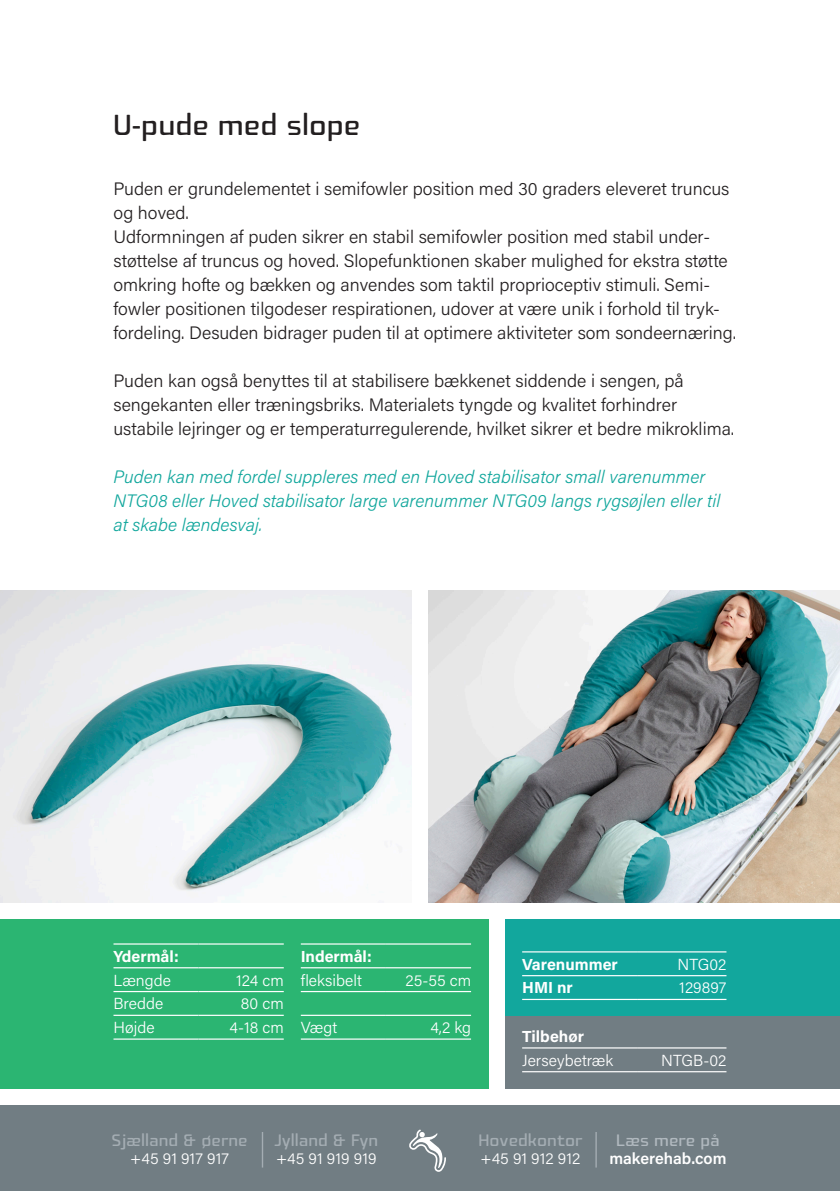
<style>
.page{position:relative;width:840px;height:1191px;background:#fff}
.page>*{position:absolute;margin:0;border:0;box-sizing:border-box;transform-origin:0 0}
.t1{font:28px "Fishmonger EER";color:#231f20}
.t2{font:300 18px/24px "Acumin Pro";color:#231f20}
.t3{font:italic 300 18px/24px "Acumin Pro";color:#12a79d}
.Fakta_tabel{font:300 16px "Acumin Pro";letter-spacing:.005em;color:#fff}
.Fakta_tabel-2{font:700 16px "Acumin Pro";color:#fff}
.t4{font:16px "Fishmonger EER";color:#a4adb3}
.t5{font:600 16px "Acumin Pro";color:#fff}
.t6{font:16px "Fishmonger EER";color:#b1b9bf}
</style>
<div class="page">
<div style="left:0;top:1106px;width:839px;height:85px;background:#717d83"></div>
<svg style="left:409px;top:1129px;width:36px;height:42px"></svg>
<hr style="left:262px;top:1132px;width:1px;height:35px;background:#a4adb3">
<hr style="left:595px;top:1132px;width:1px;height:35px;background:#a4adb3">
<img style="left:1px;top:591px;width:410px;height:311px">
<img style="left:428px;top:591px;width:411px;height:311px">
<img style="left:0;top:591px;width:1px;height:311px">
<div style="left:0;top:919px;width:488px;height:170px;background:#2bb572"></div>
<div style="left:505px;top:919px;width:334px;height:97px;background:#12a79d"></div>
<div style="left:505px;top:1016px;width:334px;height:73px;background:#717d83"></div>
<hr style="left:113px;top:943px;width:85px;height:1px;background:#fff">
<hr style="left:198px;top:943px;width:85px;height:1px;background:#fff">
<hr style="left:113px;top:967px;width:85px;height:1px;background:#fff">
<hr style="left:198px;top:967px;width:85px;height:1px;background:#fff">
<hr style="left:113px;top:991px;width:85px;height:1px;background:#fff">
<hr style="left:198px;top:991px;width:85px;height:1px;background:#fff">
<hr style="left:113px;top:1014px;width:85px;height:2px;background:#fff">
<hr style="left:198px;top:1014px;width:85px;height:2px;background:#fff">
<hr style="left:113px;top:1038px;width:85px;height:1px;background:#fff">
<hr style="left:198px;top:1038px;width:85px;height:1px;background:#fff">
<hr style="left:522px;top:1047px;width:115px;height:1px;background:#fff">
<hr style="left:637px;top:1047px;width:89px;height:1px;background:#fff">
<hr style="left:522px;top:1071px;width:115px;height:1px;background:#fff">
<hr style="left:637px;top:1071px;width:89px;height:1px;background:#fff">
<hr style="left:300px;top:943px;width:86px;height:1px;background:#fff">
<hr style="left:386px;top:943px;width:85px;height:1px;background:#fff">
<hr style="left:300px;top:967px;width:86px;height:1px;background:#fff">
<hr style="left:386px;top:967px;width:85px;height:1px;background:#fff">
<hr style="left:300px;top:991px;width:86px;height:1px;background:#fff">
<hr style="left:386px;top:991px;width:85px;height:1px;background:#fff">
<hr style="left:300px;top:1014px;width:86px;height:2px;background:#fff">
<hr style="left:386px;top:1014px;width:85px;height:2px;background:#fff">
<hr style="left:300px;top:1038px;width:86px;height:1px;background:#fff">
<hr style="left:386px;top:1038px;width:85px;height:1px;background:#fff">
<hr style="left:522px;top:951px;width:115px;height:1px;background:#fff">
<hr style="left:637px;top:951px;width:89px;height:1px;background:#fff">
<hr style="left:522px;top:975px;width:115px;height:1px;background:#fff">
<hr style="left:637px;top:975px;width:89px;height:1px;background:#fff">
<hr style="left:522px;top:998px;width:115px;height:2px;background:#fff">
<hr style="left:637px;top:998px;width:89px;height:2px;background:#fff">
<p class="t1" style="left:113px;top:109px;width:248px">U-pude med slope</p>
<p class="t2" style="left:113px;top:176px;width:617px">Puden er grundelementet i semifowler position med 30 graders eleveret truncus og hoved.</p>
<p class="t2" style="left:113px;top:224px;width:623px">Udformningen af puden sikrer en stabil semifowler position med stabil under&shy;støttelse af truncus og hoved. Slopefunktionen skaber mulighed for ekstra støtte omkring hofte og bækken og anvendes som taktil proprioceptiv stimuli. Semi&shy;fowler positionen tilgodeser respirationen, udover at være unik i forhold til tryk&shy;fordeling. Desuden bidrager puden til at optimere aktiviteter som sondeernæring.</p>
<p class="t2" style="left:113px;top:368px;width:622px">Puden kan også benyttes til at stabilisere bækkenet siddende i sengen, på sengekanten eller træningsbriks. Materialets tyngde og kvalitet forhindrer ustabile lejringer og er temperaturregulerende, hvilket sikrer et bedre mikroklima.</p>
<p class="t3" style="left:113px;top:464px;width:608px">Puden kan med fordel suppleres med en Hoved stabilisator small varenummer<br>NTG08 eller Hoved stabilisator large varenummer NTG09 langs rygsøjlen eller til at skabe lændesvaj.</p>
<p class="Fakta_tabel-2" style="left:113px;top:945px;width:67px">Ydermål:</p>
<p class="Fakta_tabel" style="left:113px;top:969px;width:59px">Længde</p>
<p class="Fakta_tabel" style="left:236px;top:969px;width:49px">124 cm</p>
<p class="Fakta_tabel" style="left:113px;top:992px;width:51px">Bredde</p>
<p class="Fakta_tabel" style="left:241px;top:992px;width:44px">80 cm</p>
<p class="Fakta_tabel" style="left:113px;top:1016px;width:43px">Højde</p>
<p class="Fakta_tabel" style="left:229px;top:1016px;width:56px">4-18 cm</p>
<p class="Fakta_tabel-2" style="left:300px;top:945px;width:73px">Indermål:</p>
<p class="Fakta_tabel" style="left:300px;top:969px;width:63px">fleksibelt</p>
<p class="Fakta_tabel" style="left:405px;top:969px;width:67px">25-55 cm</p>
<p class="Fakta_tabel" style="left:300px;top:1016px;width:38px">Vægt</p>
<p class="Fakta_tabel" style="left:430px;top:1016px;width:42px">4,2 kg</p>
<p class="Fakta_tabel-2" style="left:522px;top:952px;width:97px">Varenummer</p>
<p class="Fakta_tabel" style="left:677px;top:953px;width:50px">NTG02</p>
<p class="Fakta_tabel-2" style="left:522px;top:976px;width:52px">HMI nr</p>
<p class="Fakta_tabel" style="left:679px;top:976px;width:49px">129897</p>
<p class="Fakta_tabel-2" style="left:522px;top:1024px;width:63px">Tilbehør</p>
<p class="Fakta_tabel" style="left:522px;top:1049px;width:92px">Jerseybetræk</p>
<p class="Fakta_tabel" style="left:660px;top:1049px;width:67px">NTGB-02</p>
<p class="t4" style="left:112px;top:1130px;width:137px">Sjælland &amp; øerne</p>
<p class="Fakta_tabel" style="left:130px;top:1147px;width:100px">+45 91 917 917</p>
<p class="t4" style="left:274px;top:1130px;width:105px">Jylland &amp; Fyn</p>
<p class="Fakta_tabel" style="left:276px;top:1147px;width:102px">+45 91 919 919</p>
<p class="t4" style="left:478px;top:1130px;width:105px">Hovedkontor</p>
<p class="Fakta_tabel" style="left:480px;top:1147px;width:101px">+45 91 912 912</p>
<p class="t6" style="left:616px;top:1130px;width:105px">Læs mere på</p>
<p class="t5" style="left:609px;top:1147px;width:119px">makerehab.com</p>
</div>
